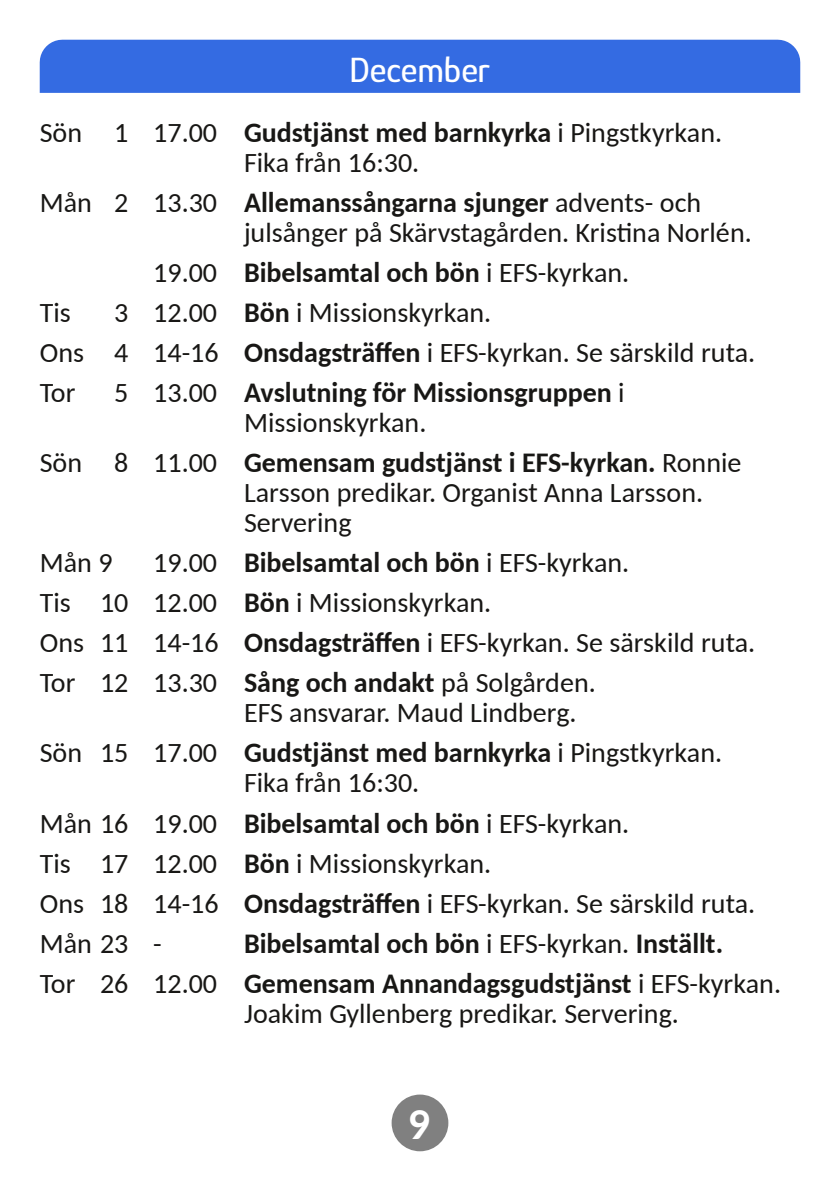
<style>
.page{position:relative;width:840px;height:1191px;background:#fff}
.page>*{position:absolute;margin:0;border:0;box-sizing:border-box;transform-origin:0 0}
.t1{font:700 44px "Carlito";color:#fff}
.t2{font:500 36px "Glory";color:#fff}
.t3{font:28px/40px "Carlito";color:#181715}
.t4{font:700 28px/30px "Carlito";color:#181715}
.s1{font-weight:700}
.s2{font-weight:400}
</style>
<div class="page">
<div style="left:391px;top:1094px;width:57px;height:57px;background:#808080;border-radius:50%"></div>
<div style="left:40px;top:40px;width:759px;height:53px;background:#346be2"></div>
<p class="t2" style="left:349px;top:49px;width:142px">December</p>
<p class="t3" style="left:244px;top:120px;width:479px;line-height:30px;text-indent:-204px">Sön 1 17.00 <span class="s1">Gudstjänst med barnkyrka</span> i Pingstkyrkan.<br>Fika från 16:30.</p>
<p class="t3" style="left:244px;top:190px;width:509px;line-height:30px;text-indent:-204px">Mån 2 13.30 <span class="s1">Allemanssångarna sjunger</span> advents- och julsånger på Skärvstagården. Kristina Norlén.</p>
<p class="t3" style="left:153px;top:255px;width:477px">19.00 <span class="s1">Bibelsamtal och bön</span> i EFS-kyrkan.</p>
<p class="t3" style="left:40px;top:295px;width:32px">Tis</p>
<p class="t3" style="left:40px;top:295px;width:716px;text-indent:75px">3 12.00 <span class="s1">Bön</span> i Missionskyrkan.<br>Ons 4 14-16 <span class="s1">Onsdagsträffen</span> i EFS-kyrkan. Se särskild ruta.<br>Tor</p>
<p class="t4" style="left:244px;top:380px;width:382px;text-indent:-130px"><span class="s2">5 13.00</span> Avslutning för Missionsgruppen <span class="s2">i<br>Missionskyrkan.</span></p>
<p class="t3" style="left:244px;top:450px;width:498px;line-height:30px;text-indent:-204px">Sön 8 11.00 <span class="s1">Gemensam gudstjänst i EFS-kyrkan.</span> Ronnie<br>Larsson predikar. Organist Anna Larsson.<br>Servering</p>
<p class="t3" style="left:40px;top:545px;width:74px">Mån 9</p>
<p class="t3" style="left:40px;top:545px;width:716px;text-indent:113px">19.00 <span class="s1">Bibelsamtal och bön</span> i EFS-kyrkan.<br>Tis 10 12.00 <span class="s1">Bön</span> i Missionskyrkan.<br>Ons 11 14-16 <span class="s1">Onsdagsträffen</span> i EFS-kyrkan. Se särskild ruta.<br>Tor 12 13.30 <span class="s1">Sång och andakt</span> på Solgården.</p>
<p class="t3" style="left:40px;top:695px;width:683px;text-indent:204px">EFS ansvarar. Maud Lindberg.<br>Sön 15 17.00 <span class="s1">Gudstjänst med barnkyrka</span> i Pingstkyrkan.</p>
<p class="t3" style="left:40px;top:765px;width:716px;text-indent:204px">Fika från 16:30.<br>Mån 16 19.00 <span class="s1">Bibelsamtal och bön</span> i EFS-kyrkan.<br>Tis 17 12.00 <span class="s1">Bön</span> i Missionskyrkan.<br>Ons 18 14-16 <span class="s1">Onsdagsträffen</span> i EFS-kyrkan. Se särskild ruta.<br>Mån 23 -</p>
<p class="t4" style="left:40px;top:925px;width:742px;line-height:40px;text-indent:204px">Bibelsamtal och bön <span class="s2">i EFS-kyrkan.</span> Inställt.<br><span class="s2">Tor 26 12.00</span> Gemensam Annandagsgudstjänst <span class="s2">i EFS-kyrkan.</span></p>
<p class="t3" style="left:244px;top:995px;width:436px">Joakim Gyllenberg predikar. Servering.</p>
<h1 class="t1" style="left:407px;top:1106px;width:24px">9</h1>
</div>
